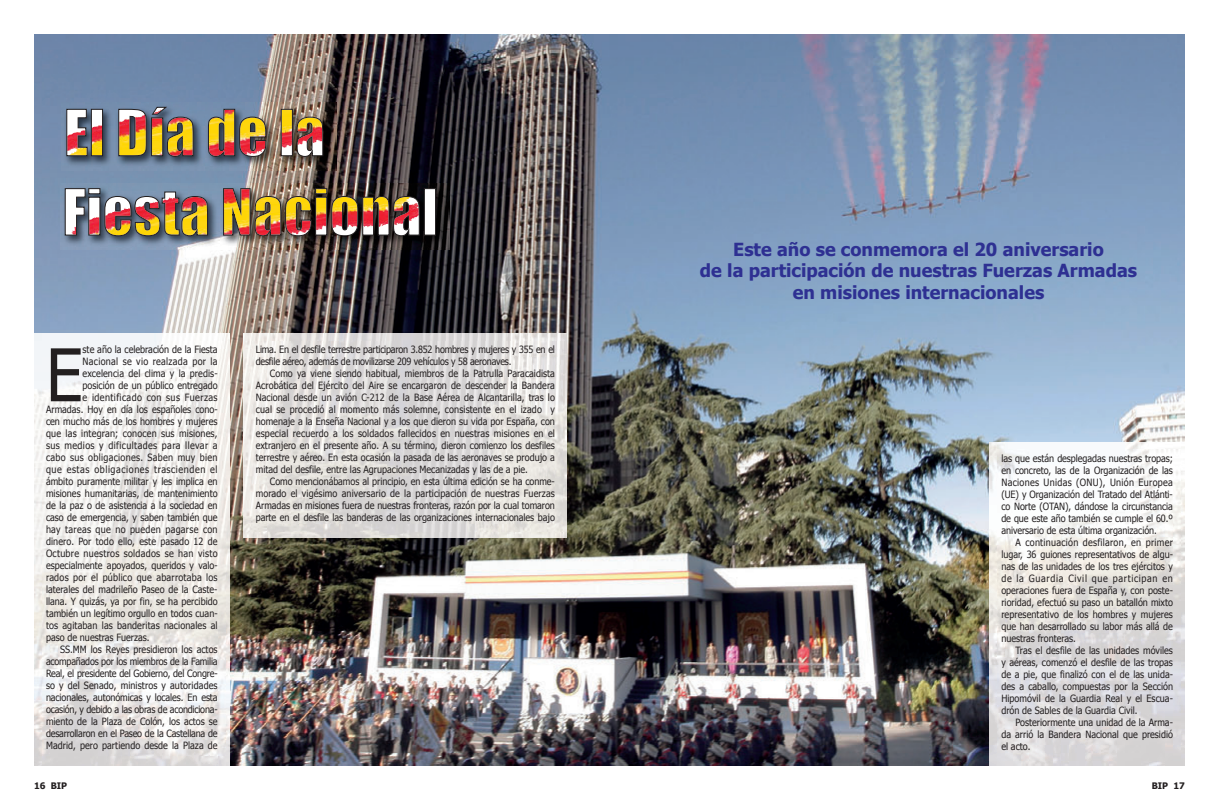
<style>
.page{position:relative;width:1219px;height:808px;background:#fff}
.page>*{position:absolute;margin:0;border:0;box-sizing:border-box;transform-origin:0 0}
.t1{font:72.8px "Tahoma";color:#231f20;scale:.9 1}
.t2{font:700 18px/21.6px "Tahoma";color:#2e3092;text-align:center}
.t3{font:10px/12px "Tahoma";color:#231f20;text-align:justify;scale:.9 1}
.t4{font:10px/12px "Tahoma";letter-spacing:-.02em;color:#231f20;scale:.9 1}
.t5{font:10px "Tahoma";letter-spacing:.03em;color:#231f20;scale:.9 1}
.t6{font:10px "Tahoma";letter-spacing:.045em;color:#231f20;scale:.9 1}
.t7{font:10px "Tahoma";letter-spacing:.02em;color:#231f20;scale:.9 1}
.t8{font:10px "Tahoma";letter-spacing:.065em;color:#231f20;scale:.9 1}
.t9{font:10px "Tahoma";letter-spacing:.025em;color:#231f20;scale:.9 1}
.t10{font:10px "Tahoma";letter-spacing:.035em;color:#231f20;scale:.9 1}
.t11{font:700 9px "Tahoma";color:#231f20}
</style>
<div class="page">
<img style="left:34px;top:34px;width:1151px;height:731px">
<img style="left:989px;top:442px;width:196px;height:323px">
<img style="left:60px;top:183px;width:389px;height:66px">
<img style="left:65px;top:188px;width:371px;height:48px">
<img style="left:62px;top:102px;width:275px;height:68px">
<img style="left:66px;top:107px;width:257px;height:50px">
<img style="left:34px;top:334px;width:196px;height:431px">
<img style="left:244px;top:334px;width:323px;height:203px">
<h1 class="t1" style="left:46px;top:328px;width:42px">E</h1>
<p class="t3" style="left:83px;top:343px;width:151px">ste año la celebración de la Fiesta</p>
<p class="t5" style="left:83px;top:355px;width:151px">Nacional se vio realzada por la</p>
<p class="t3" style="left:83px;top:367px;width:151px">excelencia del clima y la predis-</p>
<p class="t3" style="left:83px;top:379px;width:151px">posición de un público entregado</p>
<p class="t6" style="left:83px;top:391px;width:151px">e identificado con sus Fuerzas</p>
<p class="t3" style="left:46px;top:403px;width:192px">Armadas. Hoy en día los españoles cono-</p>
<p class="t3" style="left:46px;top:415px;width:192px">cen mucho más de los hombres y mujeres</p>
<p class="t7" style="left:46px;top:427px;width:192px">que las integran; conocen sus misiones,</p>
<p class="t6" style="left:46px;top:439px;width:192px">sus medios y dificultades para llevar a</p>
<p class="t10" style="left:46px;top:451px;width:192px">cabo sus obligaciones. Saben muy bien</p>
<p class="t8" style="left:46px;top:463px;width:192px">que estas obligaciones trascienden el</p>
<p class="t3" style="left:46px;top:475px;width:192px">ámbito puramente militar y les implica en</p>
<p class="t3" style="left:46px;top:487px;width:192px">misiones humanitarias, de mantenimiento</p>
<p class="t3" style="left:46px;top:499px;width:192px">de la paz o de asistencia a la sociedad en</p>
<p class="t3" style="left:46px;top:511px;width:192px">caso de emergencia, y saben también que</p>
<p class="t5" style="left:46px;top:523px;width:192px">hay tareas que no pueden pagarse con</p>
<p class="t3" style="left:46px;top:535px;width:192px">dinero. Por todo ello, este pasado 12 de</p>
<p class="t5" style="left:46px;top:547px;width:192px">Octubre nuestros soldados se han visto</p>
<p class="t3" style="left:46px;top:559px;width:192px">especialmente apoyados, queridos y valo-</p>
<p class="t9" style="left:46px;top:571px;width:192px">rados por el público que abarrotaba los</p>
<p class="t3" style="left:46px;top:583px;width:192px">laterales del madrileño Paseo de la Caste-</p>
<p class="t3" style="left:46px;top:595px;width:192px">llana. Y quizás, ya por fin, se ha percibido</p>
<p class="t3" style="left:46px;top:607px;width:192px">también un legítimo orgullo en todos cuan-</p>
<p class="t3" style="left:46px;top:619px;width:192px">tos agitaban las banderitas nacionales al</p>
<p class="t3" style="left:46px;top:631px;width:117px">paso de nuestras Fuerzas.</p>
<p class="t3" style="left:60px;top:643px;width:176px">SS.MM los Reyes presidieron los actos</p>
<p class="t4" style="left:46px;top:655px;width:192px">acompañados por los miembros de la Familia</p>
<p class="t4" style="left:46px;top:667px;width:192px">Real, el presidente del Gobierno, del Congre-</p>
<p class="t3" style="left:46px;top:679px;width:192px">so y del Senado, ministros y autoridades</p>
<p class="t3" style="left:46px;top:691px;width:192px">nacionales, autonómicas y locales. En esta</p>
<p class="t4" style="left:46px;top:703px;width:192px">ocasión, y debido a las obras de acondiciona-</p>
<p class="t3" style="left:46px;top:715px;width:192px">miento de la Plaza de Colón, los actos se</p>
<p class="t4" style="left:46px;top:727px;width:192px">desarrollaron en el Paseo de la Castellana de</p>
<p class="t3" style="left:46px;top:739px;width:192px">Madrid, pero partiendo desde la Plaza de</p>
<p class="t11" style="left:34px;top:780px;width:35px">16 BIP</p>
<p class="t4" style="left:256px;top:343px;width:334px">Lima. En el desfile terrestre participaron 3.852 hombres y mujeres y 355 en el desfile aéreo, además de movilizarse 209 vehículos y 58 aeronaves.</p>
<p class="t3" style="left:256px;top:367px;width:334px;text-indent:14px">Como ya viene siendo habitual, miembros de la Patrulla Paracaidista Acrobática del Ejército del Aire se encargaron de descender la Bandera Nacional desde un avión C-212 de la Base Aérea de Alcantarilla, tras lo cual se procedió al momento más solemne, consistente en el izado y homenaje a la Enseña Nacional y a los que dieron su vida por España, con especial recuerdo a los soldados fallecidos en nuestras misiones en el extranjero en el presente año. A su término, dieron comienzo los desfiles terrestre y aéreo. En esta ocasión la pasada de las aeronaves se produjo a mitad del desfile, entre las Agrupaciones Mecanizadas y las de a pie.</p>
<p class="t3" style="left:256px;top:475px;width:334px;text-indent:14px">Como mencionábamos al principio, en esta última edición se ha conme&shy;morado el vigésimo aniversario de la participación de nuestras Fuerzas Armadas en misiones fuera de nuestras fronteras, razón por la cual tomaron parte en el desfile las banderas de las organizaciones internacionales bajo</p>
<h2 class="t2" style="left:700px;top:238px;width:439px">este año se conmemora el 20 aniversario<br>de la participación de nuestras Fuerzas Armadas en misiones internacionales</h2>
<p class="t3" style="left:1001px;top:452px;width:192px">las que están desplegadas nuestras tropas; en concreto, las de la Organización de las Naciones Unidas (ONU), Unión Europea (UE) y Organización del Tratado del Atlánti&shy;co Norte (OTAN), dándose la circunstancia de que este año también se cumple el 60.º aniversario de esta última organización.</p>
<p class="t3" style="left:1001px;top:536px;width:192px;text-indent:14px">A continuación desfilaron, en primer lugar, 36 guiones representativos de algu&shy;nas de las unidades de los tres ejércitos y de la Guardia Civil que participan en operaciones fuera de España y, con poste&shy;rioridad, efectuó su paso un batallón mixto representativo de los hombres y mujeres que han desarrollado su labor más allá de nuestras fronteras.</p>
<p class="t3" style="left:1001px;top:644px;width:192px;text-indent:14px">Tras el desfile de las unidades móviles y aéreas, comenzó el desfile de las tropas de a pie, que finalizó con el de las unida&shy;des a caballo, compuestas por la Sección Hipomóvil de la Guardia Real y el Escua&shy;drón de Sables de la Guardia Civil.</p>
<p class="t3" style="left:1001px;top:716px;width:192px;text-indent:14px">Posteriormente una unidad de la Arma&shy;da arrió la Bandera Nacional que presidió el acto.</p>
<p class="t11" style="left:1152px;top:780px;width:35px">BIP 17</p>
</div>
